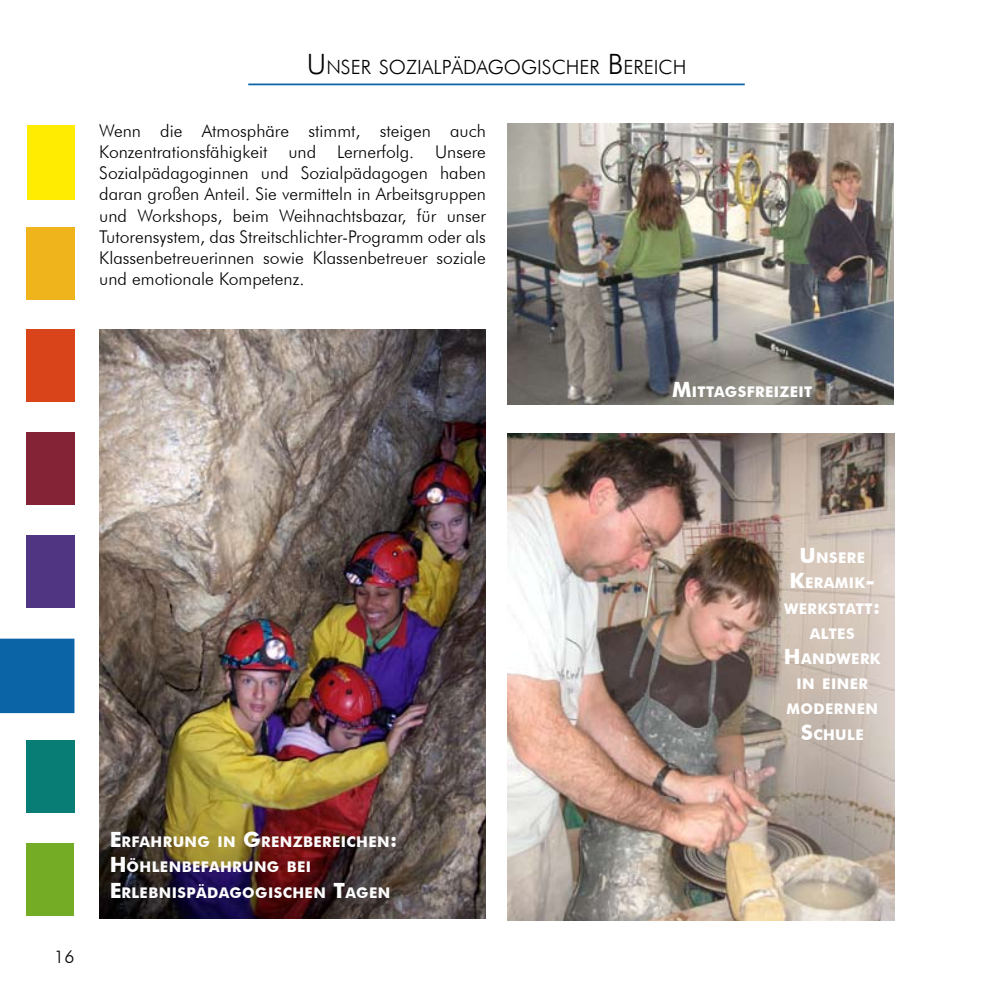
<style>
.page{position:relative;width:993px;height:993px;background:#fff}
.page>*{position:absolute;margin:0;border:0;box-sizing:border-box;transform-origin:0 0}
.t1{font:300 19.6px "Futura BT";color:#000}
.t2{font:300 17.5px/21px "Futura BT";color:#000;text-align:justify}
.t3{font:700 14.7px/25.2px "Futura BT";letter-spacing:.03em;color:#fff}
.s1{font-size:28px}
.s2{font-size:21px}
</style>
<div class="page">
<img style="left:99px;top:329px;width:387px;height:589px">
<div style="left:26px;top:227px;width:49px;height:73px;background:#efb41b"></div>
<div style="left:26px;top:329px;width:48px;height:73px;background:#d9441b"></div>
<div style="left:26px;top:432px;width:48px;height:73px;background:#842335"></div>
<div style="left:26px;top:534px;width:48px;height:73px;background:#4f3582"></div>
<div style="left:0;top:638px;width:74px;height:75px;background:#0b64a6"></div>
<div style="left:26px;top:740px;width:48px;height:73px;background:#087d76"></div>
<div style="left:27px;top:843px;width:47px;height:72px;background:#75ac26"></div>
<div style="left:27px;top:125px;width:47px;height:75px;background:#ffec00"></div>
<hr style="left:248px;top:83px;width:496px;height:2px;background:#0b64a6">
<img style="left:507px;top:123px;width:386px;height:282px">
<img style="left:507px;top:433px;width:387px;height:486px">
<p class="t1" style="left:307px;top:55px;width:381px"><span class="s1">U</span>nser sozialpädagogischer <span class="s1">B</span>ereich</p>
<p class="t2" style="left:99px;top:120px;width:388px">Wenn die Atmosphäre stimmt, steigen auch Konzentrationsfähigkeit und Lernerfolg. Unsere Sozialpädagoginnen und Sozialpädagogen haben daran großen Anteil. Sie vermitteln in Arbeitsgruppen und Workshops, beim Weihnachtsbazar, für unser Tutorensystem, das Streitschlichter-Programm oder als Klassenbetreuerinnen sowie Klassenbetreuer soziale und emotionale Kompetenz.</p>
<p class="t3" style="left:671px;top:378px;width:142px"><span class="s2">M</span>ITTAGSFREIZEIT</p>
<p class="t2" style="left:54px;top:946px;width:22px">16</p>
<p class="t3" style="left:109px;top:829px;width:289px"><span class="s2">E</span>RFAHRUNG IN <span class="s2">G</span>RENZBEREICHEN<span class="s2">:<br>H</span>ÖHLENBEFAHRUNG BEI<br><span class="s2">E</span>RLEBNISPÄDAGOGISCHEN <span class="s2">T</span>AGEN</p>
<p class="t3" style="left:783px;top:545px;width:98px;text-align:center"><span class="s2">U</span>NSERE<br><span class="s2">K</span>ERAMIK<span class="s2">-<br></span>WERKSTATT<span class="s2">:<br></span>ALTES<br><span class="s2">H</span>ANDWERK<br>IN EINER<br>MODERNEN<br><span class="s2">S</span>CHU LE</p>
</div>
